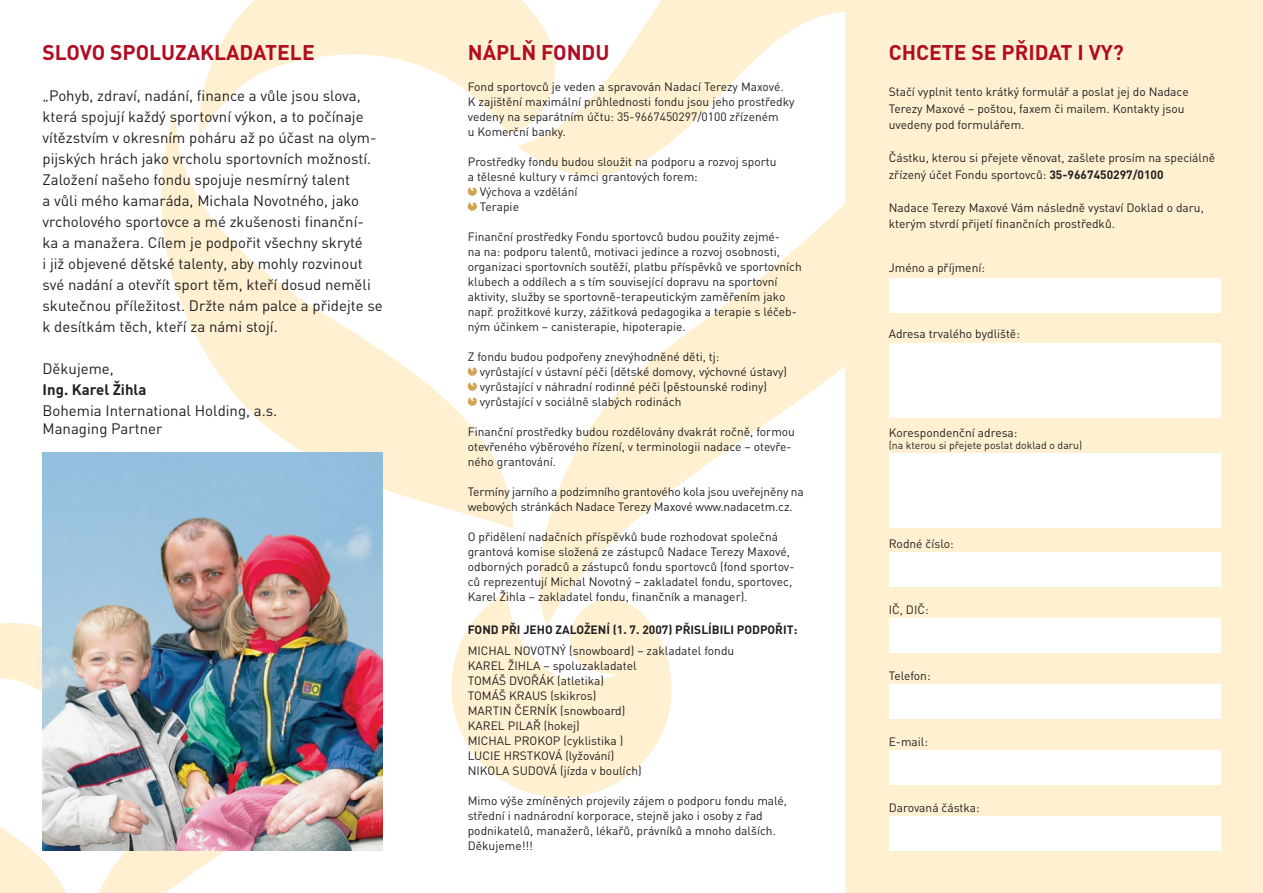
<style>
.page{position:relative;width:1263px;height:893px;background:#fff}
.page>*{position:absolute;margin:0;border:0;box-sizing:border-box;transform-origin:0 0}
.t1{font:700 21px "DINCE";color:#b00c22}
.t2{font:15px/21px "DINCE";color:#231f20}
.t3{font:700 15px "DINCE";color:#231f20}
.t4{font:12px/15px "DINCE";color:#231f20}
.t5{font:700 12px "DINCE";color:#231f20}
.t6{font:10.5px "DINCE";color:#231f20}
.s1{font-weight:700}
</style>
<div class="page">
<div style="left:845px;top:0;width:418px;height:893px;background:#fef0d0"></div>
<svg style="left:451px;top:591px;width:221px;height:207px;fill:#fef0d0"></svg>
<svg style="left:531px;top:261px;width:449px;height:366px"></svg>
<svg style="left:200px;top:0;width:317px;height:133px;fill:#fef0d0"></svg>
<svg style="left:161px;top:109px;width:353px;height:419px"></svg>
<svg style="left:517px;top:0;width:328px;height:261px"></svg>
<svg style="left:0;top:597px;width:298px;height:296px"></svg>
<img style="left:43px;top:452px;width:340px;height:398px">
<svg style="left:468px;top:187px;width:9px;height:9px"></svg>
<svg style="left:468px;top:202px;width:9px;height:9px"></svg>
<svg style="left:468px;top:367px;width:9px;height:9px"></svg>
<svg style="left:468px;top:382px;width:9px;height:9px"></svg>
<svg style="left:468px;top:397px;width:9px;height:9px"></svg>
<div style="left:889px;top:279px;width:331px;height:34px;background:#fff"></div>
<div style="left:889px;top:553px;width:331px;height:34px;background:#fff"></div>
<div style="left:889px;top:619px;width:331px;height:34px;background:#fff"></div>
<div style="left:889px;top:685px;width:331px;height:34px;background:#fff"></div>
<div style="left:889px;top:751px;width:331px;height:34px;background:#fff"></div>
<div style="left:889px;top:816px;width:331px;height:34px;background:#fff"></div>
<div style="left:889px;top:343px;width:331px;height:75px;background:#fff"></div>
<div style="left:889px;top:454px;width:331px;height:74px;background:#fff"></div>
<h1 class="t1" style="left:43px;top:39px;width:274px">SLOVO SPOLUZAKLADATELE</h1>
<p class="t2" style="left:43px;top:85px;width:342px">„Pohyb, zdraví, nadání, finance a vůle jsou slova, která spojují každý sportovní výkon, a to počínaje vítězstvím v okresním poháru až po účast na olym&shy;pijských hrách jako vrcholu sportovních možností.<br>Založení našeho fondu spojuje nesmírný talent<br>a vůli mého kamaráda, Michala Novotného, jako vrcholového sportovce a mé zkušenosti finanční&shy;ka a manažera. Cílem je podpořit všechny skryté<br>i již objevené dětské talenty, aby mohly rozvinout své nadání a otevřít sport těm, kteří dosud neměli skutečnou příležitost. Držte nám palce a přidejte se k desítkám těch, kteří za námi stojí.</p>
<p class="t2" style="left:43px;top:358px;width:73px">Děkujeme,</p>
<p class="t3" style="left:43px;top:379px;width:105px">ING. KAREL ŽIHLA</p>
<p class="t2" style="left:43px;top:401px;width:236px;line-height:18px">Bohemia International Holding, a.s.<br>Managing Partner</p>
<h1 class="t1" style="left:468px;top:39px;width:100px">NÁPLŇ FOND</h1>
<h1 class="t1" style="left:595px;top:39px;width:16px">U</h1>
<p class="t4" style="left:468px;top:79px;width:328px">Fond sportovců je veden a spravován Nadací Terezy Maxové.<br>K zajištění maximální průhlednosti fondu jsou jeho prostředky vedeny na separátním účtu: 35-9667450297/0100 zřízeném<br>u Komerční banky.</p>
<p class="t4" style="left:468px;top:154px;width:310px">Prostředky fondu budou sloužit na podporu a rozvoj sportu</p>
<p class="t4" style="left:468px;top:169px;width:231px">a tělesné kultury v rámci grantových forem:</p>
<p class="t4" style="left:480px;top:184px;width:99px">Výchova a vzdělání</p>
<p class="t4" style="left:480px;top:199px;width:41px">Terapie</p>
<p class="t4" style="left:468px;top:229px;width:336px">⎫Finanční prostředky Fondu sportovců budou použity zejmé-<br>na na: podporu talentů, motivaci jedince a rozvoj osobnosti, organizaci sportovních soutěží, platbu příspěvků ve sportovních klubech a oddílech a s tím související dopravu na sportovní aktivity, služby se sportovně-terapeutickým zaměřením jako např. prožitkové kurzy, zážitková pedagogika a terapie s léčeb&shy;ným účinkem – canisterapie, hipoterapie.</p>
<p class="t4" style="left:477px;top:349px;width:312px;text-indent:-9px">Z fondu budou podpořeny znevýhodněné děti, tj:<br>⎫ vyrůstající v ústavní péči (dětské domovy, výchovné ústavy) ⎫ vyrůstající v náhradní rodinné péči (pěstounské rodiny) vyrůstající v sociálně slabých rodinách</p>
<p class="t4" style="left:468px;top:424px;width:329px">Finanční prostředky budou rozdělovány dvakrát ročně, formou otevřeného výběrového řízení, v terminologii nadace – otevře&shy;ného grantování.</p>
<p class="t4" style="left:468px;top:484px;width:337px">Termíny jarního a podzimního grantového kola jsou uveřejněny na webových stránkách Nadace Terezy Maxové www.nadacetm.cz.</p>
<p class="t4" style="left:468px;top:529px;width:328px">O přidělení nadačních příspěvků bude rozhodovat společná grantová komise složená ze zástupců Nadace Terezy Maxové, odborných poradců a zástupců fondu sportovců (fond sportov&shy;ců reprezentují Michal Novotný – zakladatel fondu, sportovec, Karel Žihla – zakladatel fondu, finančník a manager).</p>
<p class="t5" style="left:468px;top:621px;width:331px">FOND PŘI JEHO ZALOŽENÍ (1. 7. 2007) PŘISLÍBILI PODPOŘIT:</p>
<p class="t4" style="left:468px;top:643px;width:268px">MICHAL NOVOTNÝ (snowboard) – zakladatel fondu<br>KAREL ŽIHLA – spoluzakladatel<br>⎫TOMÁŠ DVOŘÁK (atletika)<br>⎫TOMÁŠ KRAUS (skikros)<br>⎫MARTIN ČERNÍK (snowboard)<br>⎫KAREL PILAŘ (hokej)<br>⎫MICHAL PROKOP (cyklistika )<br>⎫LUCIE HRSTKOVÁ (lyžování)<br>⎫NIKOLA SUDOVÁ (jízda v boulích)</p>
<p class="t4" style="left:468px;top:793px;width:321px">Mimo výše zmíněných projevily zájem o podporu fondu malé, střední i nadnárodní korporace, stejně jako i osoby z řad podnikatelů, manažerů, lékařů, právníků a mnoho dalších.<br>Děkujeme!!!</p>
<h1 class="t1" style="left:889px;top:39px;width:237px">CHCETE SE PŘIDAT I VY?</h1>
<p class="t4" style="left:889px;top:84px;width:301px;line-height:16.5px">Stačí vyplnit tento krátký formulář a poslat jej do Nadace<br>Terezy Maxové – poštou, faxem či mailem. Kontakty jsou uvedeny pod formulářem.</p>
<p class="t4" style="left:889px;top:150px;width:328px;line-height:16.5px">Částku, kterou si přejete věnovat, zašlete prosím na speciálně zřízený účet Fondu sportovců: <span class="s1">35-9667450297/0100</span></p>
<p class="t4" style="left:889px;top:199px;width:317px;line-height:16.5px">Nadace Terezy Maxové Vám následně vystaví Doklad o daru, kterým stvrdí přijetí finančních prostředků.</p>
<p class="t4" style="left:889px;top:260px;width:98px">Jméno a příjmení:</p>
<p class="t4" style="left:889px;top:326px;width:133px">Adresa trvalého bydliště:</p>
<p class="t4" style="left:889px;top:425px;width:130px">Korespondenční adresa:</p>
<p class="t6" style="left:889px;top:439px;width:195px">(na kterou si přejete poslat doklad o daru)</p>
<p class="t4" style="left:889px;top:536px;width:66px">Rodné číslo:</p>
<p class="t4" style="left:889px;top:602px;width:41px">IČ, DIČ:</p>
<p class="t4" style="left:889px;top:668px;width:43px">Telefon:</p>
<p class="t4" style="left:889px;top:734px;width:41px">E-mail:</p>
<p class="t4" style="left:889px;top:800px;width:93px">Darovaná částka:</p>
</div>
